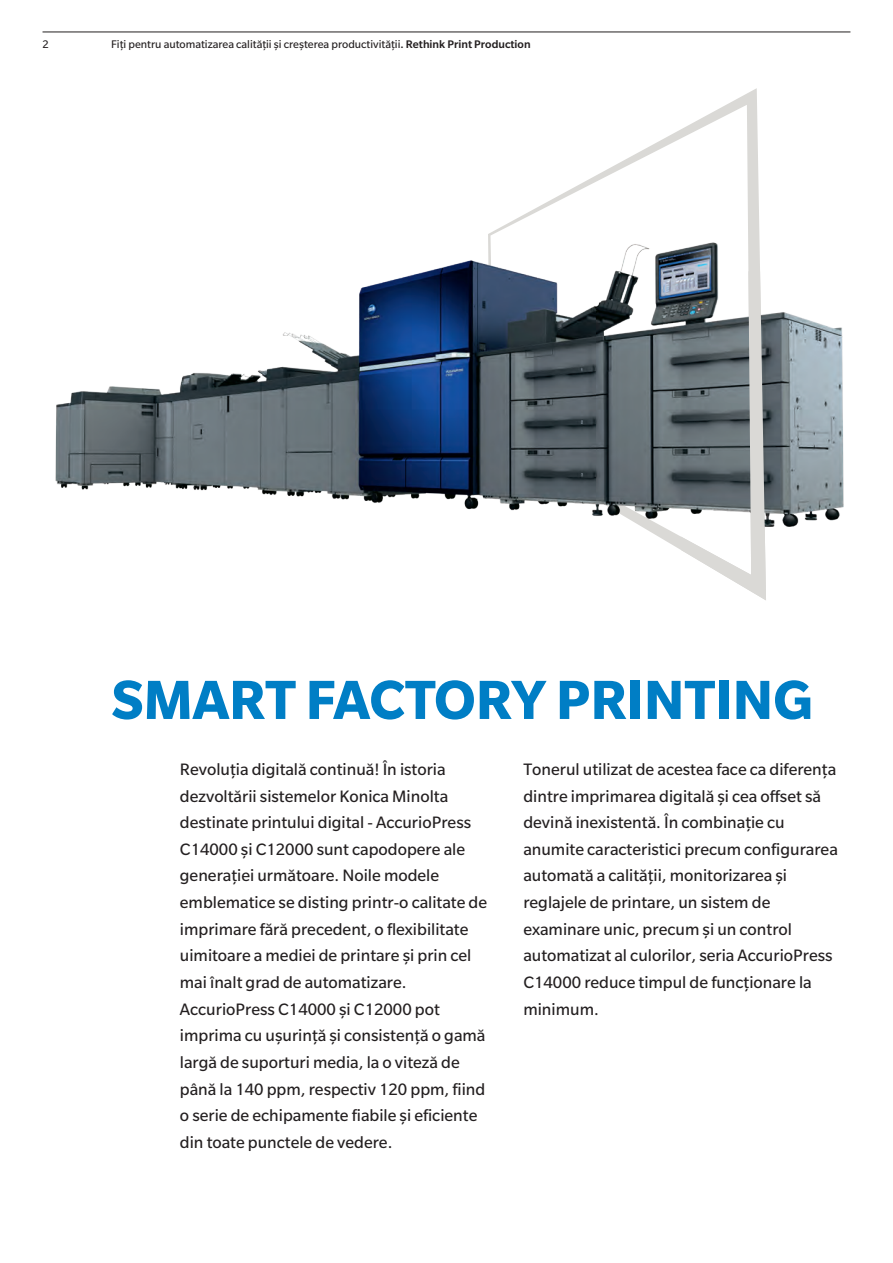
<style>
.page{position:relative;width:893px;height:1263px;background:#fff}
.page>*{position:absolute;margin:0;border:0;box-sizing:border-box;transform-origin:0 0}
.Brochure_Head_Bold_4{font:700 60px "Slate Pro";color:#007ec5}
.Brochure_Intro_Med_1{font:18px/26.7px "Slate Pro";color:#231f20}
.t1{font:12px "Slate Pro";color:#231f20}
.s1{font-weight:500}
</style>
<div class="page">
<svg style="left:501px;top:88px;width:259px;height:462px"></svg>
<img style="left:55px;top:227px;width:789px;height:316px">
<svg style="left:681px;top:271px;width:85px;height:329px"></svg>
<hr style="left:43px;top:32px;width:807px;height:1px;background:#231f20">
<p class="t1" style="left:43px;top:38px;width:8px">2</p>
<p class="t1" style="left:111px;top:38px;width:421px">Fiți pentru automatizarea calității și creșterea productivității<span class="s1">. Rethink Print Production</span></p>
<p class="Brochure_Head_Bold_4" style="left:112px;top:667px;width:703px">SMART FACTORY PRINTING</p>
<p class="Brochure_Intro_Med_1" style="left:180px;top:756px;width:309px">Revoluția digitală continuă! În istoria dezvoltării sistemelor Konica Minolta destinate printului digital - AccurioPress C14000 și C12000 sunt capodopere ale generației următoare. Noile modele emblematice se disting printr-o calitate de imprimare fără precedent, o flexibilitate uimitoare a mediei de printare și prin cel mai înalt grad de automatizare.<br>AccurioPress C14000 și C12000 pot imprima cu ușurință și consistență o gamă largă de suporturi media, la o viteză de până la 140 ppm, respectiv 120 ppm, fiind o serie de echipamente fiabile și eficiente din toate punctele de vedere.</p>
<p class="Brochure_Intro_Med_1" style="left:523px;top:756px;width:316px">Tonerul utilizat de acestea face ca diferența dintre imprimarea digitală și cea offset să devină inexistentă. În combinație cu anumite caracteristici precum configurarea automată a calității, monitorizarea și reglajele de printare, un sistem de examinare unic, precum și un control automatizat al culorilor, seria AccurioPress C14000 reduce timpul de funcționare la minimum.</p>
</div>
